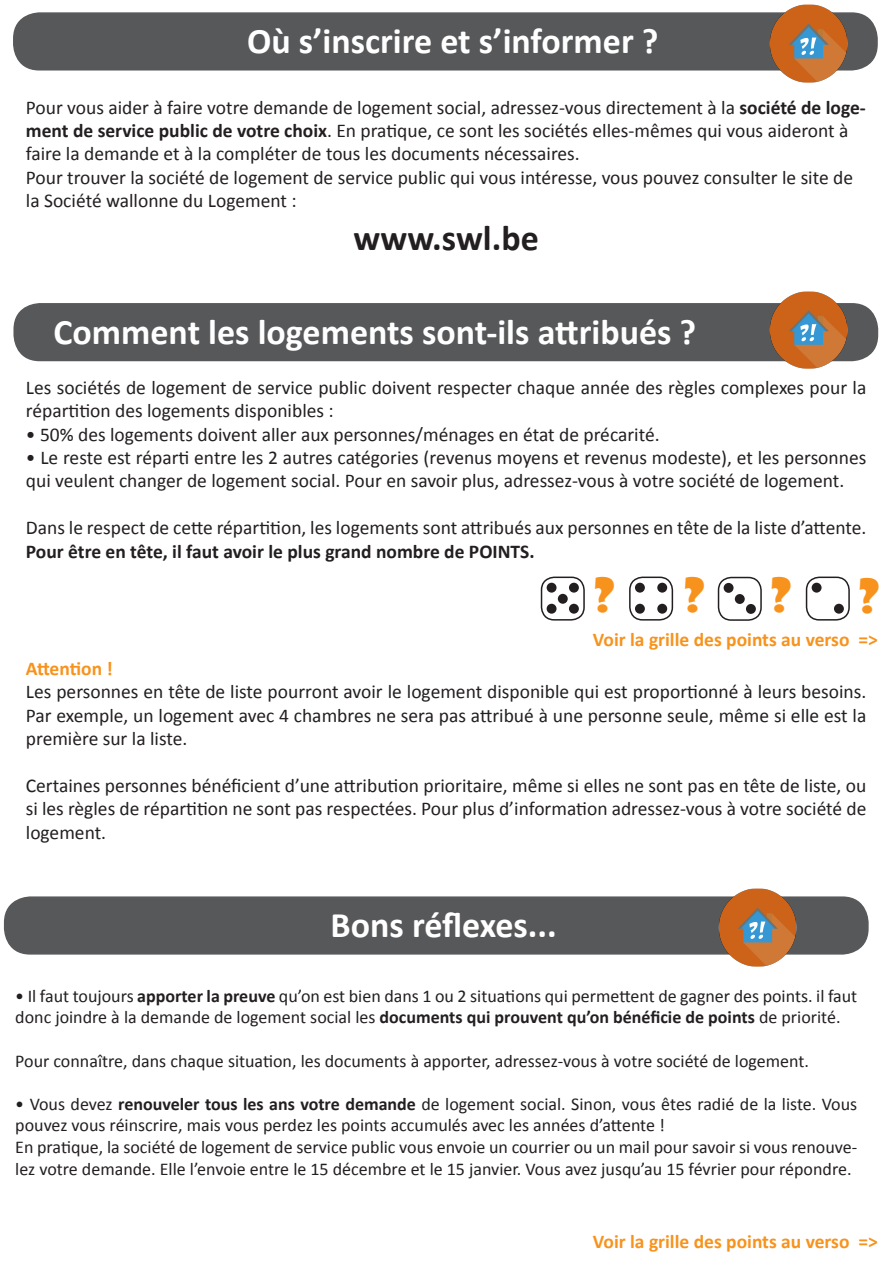
<style>
.page{position:relative;width:893px;height:1263px;background:#fff}
.page>*{position:absolute;margin:0;border:0;box-sizing:border-box;transform-origin:0 0}
.t1{font:45px "Showcard Gothic";color:#f7931d}
.t2{font:700 36px "Calibri";color:#fff}
.t3{font:700 36px "Calibri";color:#231f20}
.t4{font:19.5px/23.4px "Calibri";color:#231f20}
.t5{font:700 19.5px "Calibri";color:#f7931d}
.t6{font:18px/21.6px "Calibri";color:#231f20}
.s1{font-weight:700}
</style>
<div class="page">
<div style="left:14px;top:13px;width:863px;height:57px;background:#57585a;border-radius:26px"></div>
<div style="left:13px;top:12px;width:865px;height:59px;border:2px solid #57585a;border-radius:26px"></div>
<div style="left:14px;top:304px;width:863px;height:56px;background:#57585a;border-radius:26px"></div>
<div style="left:13px;top:303px;width:865px;height:58px;border:2px solid #57585a;border-radius:26px"></div>
<img style="left:767px;top:4px;width:83px;height:79px">
<img style="left:767px;top:291px;width:83px;height:78px">
<div style="left:541px;top:576px;width:44px;height:45px;border:2px solid #231f20;border-radius:13px"></div>
<div style="left:547px;top:583px;width:10px;height:10px;background:#231f20;border-radius:50%"></div>
<div style="left:569px;top:583px;width:10px;height:10px;background:#231f20;border-radius:50%"></div>
<div style="left:547px;top:604px;width:10px;height:10px;background:#231f20;border-radius:50%"></div>
<div style="left:569px;top:604px;width:10px;height:10px;background:#231f20;border-radius:50%"></div>
<div style="left:558px;top:594px;width:10px;height:10px;background:#231f20;border-radius:50%"></div>
<div style="left:629px;top:576px;width:44px;height:45px;border:2px solid #231f20;border-radius:13px"></div>
<div style="left:635px;top:583px;width:10px;height:10px;background:#231f20;border-radius:50%"></div>
<div style="left:657px;top:583px;width:10px;height:10px;background:#231f20;border-radius:50%"></div>
<div style="left:635px;top:604px;width:10px;height:10px;background:#231f20;border-radius:50%"></div>
<div style="left:657px;top:604px;width:10px;height:10px;background:#231f20;border-radius:50%"></div>
<div style="left:718px;top:577px;width:44px;height:44px;border:2px solid #231f20;border-radius:13px"></div>
<div style="left:724px;top:583px;width:9px;height:10px;background:#231f20;border-radius:50%"></div>
<div style="left:746px;top:604px;width:10px;height:10px;background:#231f20;border-radius:50%"></div>
<div style="left:735px;top:594px;width:10px;height:10px;background:#231f20;border-radius:50%"></div>
<div style="left:806px;top:576px;width:44px;height:45px;border:2px solid #231f20;border-radius:13px"></div>
<div style="left:812px;top:583px;width:10px;height:10px;background:#231f20;border-radius:50%"></div>
<div style="left:834px;top:604px;width:10px;height:10px;background:#231f20;border-radius:50%"></div>
<div style="left:5px;top:897px;width:863px;height:57px;background:#57585a;border-radius:26px"></div>
<div style="left:4px;top:896px;width:865px;height:58px;border:2px solid #57585a;border-radius:26px"></div>
<img style="left:717px;top:888px;width:83px;height:79px">
<p class="t2" style="left:247px;top:18px;width:413px">Où s’inscrire et s’informer ?</p>
<p class="t4" style="left:26px;top:95px;width:841px">Pour vous aider à faire votre demande de logement social, adressez-vous directement à la <span class="s1">société de loge&shy;ment de service public de votre choix</span>. En pratique, ce sont les sociétés elles-mêmes qui vous aideront à faire la demande et à la compléter de tous les documents nécessaires.</p>
<p class="t4" style="left:26px;top:166px;width:829px">Pour trouver la société de logement de service public qui vous intéresse, vous pouvez consulter le site de la Société wallonne du Logement :</p>
<p class="t3" style="left:353px;top:215px;width:187px">www.swl.be</p>
<p class="t2" style="left:54px;top:309px;width:644px">Comment les logements sont-ils attribués ?</p>
<p class="t4" style="left:26px;top:376px;width:842px">Les sociétés de logement de service public doivent respecter chaque année des règles complexes pour la répartition des logements disponibles :</p>
<p class="t4" style="left:26px;top:423px;width:635px">• 50% des logements doivent aller aux personnes/ménages en état de précarité.</p>
<p class="t4" style="left:26px;top:446px;width:842px">• Le reste est réparti entre les 2 autres catégories (revenus moyens et revenus modeste), et les personnes qui veulent changer de logement social. Pour en savoir plus, adressez-vous à votre société de logement.</p>
<p class="t4" style="left:26px;top:516px;width:842px">Dans le respect de cette répartition, les logements sont attribués aux personnes en tête de la liste d’attente.<br><span class="s1">Pour être en tête, il faut avoir le plus grand nombre de POINTS.</span></p>
<p class="t1" style="left:593px;top:566px;width:24px">?</p>
<p class="t1" style="left:683px;top:566px;width:24px">?</p>
<p class="t1" style="left:770px;top:566px;width:24px">?</p>
<p class="t1" style="left:858px;top:566px;width:24px">?</p>
<p class="t5" style="left:593px;top:627px;width:286px">Voir la grille des points au verso =&gt;</p>
<p class="t5" style="left:26px;top:656px;width:89px">Attention !</p>
<p class="t4" style="left:26px;top:680px;width:842px;text-align:justify">Les personnes en tête de liste pourront avoir le logement disponible qui est proportionné à leurs besoins.<br>Par exemple, un logement avec 4 chambres ne sera pas attribué à une personne seule, même si elle est la première sur la liste.</p>
<p class="t4" style="left:26px;top:774px;width:842px;text-align:justify">Certaines personnes bénéficient d’une attribution prioritaire, même si elles ne sont pas en tête de liste, ou si les règles de répartition ne sont pas respectées. Pour plus d’information adressez-vous à votre société de logement.</p>
<p class="t2" style="left:331px;top:902px;width:228px">Bons réflexes...</p>
<p class="t6" style="left:15px;top:985px;width:843px">• Il faut toujours <span class="s1">apporter la preuve</span> qu’on est bien dans 1 ou 2 situations qui permettent de gagner des points. il faut donc joindre à la demande de logement social les <span class="s1">documents qui prouvent qu’on bénéficie de points</span> de priorité.</p>
<p class="t6" style="left:15px;top:1050px;width:795px">Pour connaître, dans chaque situation, les documents à apporter, adressez-vous à votre société de logement.</p>
<p class="t6" style="left:15px;top:1093px;width:843px">• Vous devez <span class="s1">renouveler tous les ans votre demande</span> de logement social. Sinon, vous êtes radié de la liste. Vous pouvez vous réinscrire, mais vous perdez les points accumulés avec les années d’attente !</p>
<p class="t6" style="left:15px;top:1136px;width:843px">En pratique, la société de logement de service public vous envoie un courrier ou un mail pour savoir si vous renouve&shy;lez votre demande. Elle l’envoie entre le 15 décembre et le 15 janvier. Vous avez jusqu’au 15 février pour répondre.</p>
<p class="t5" style="left:593px;top:1229px;width:286px">Voir la grille des points au verso =&gt;</p>
</div>
